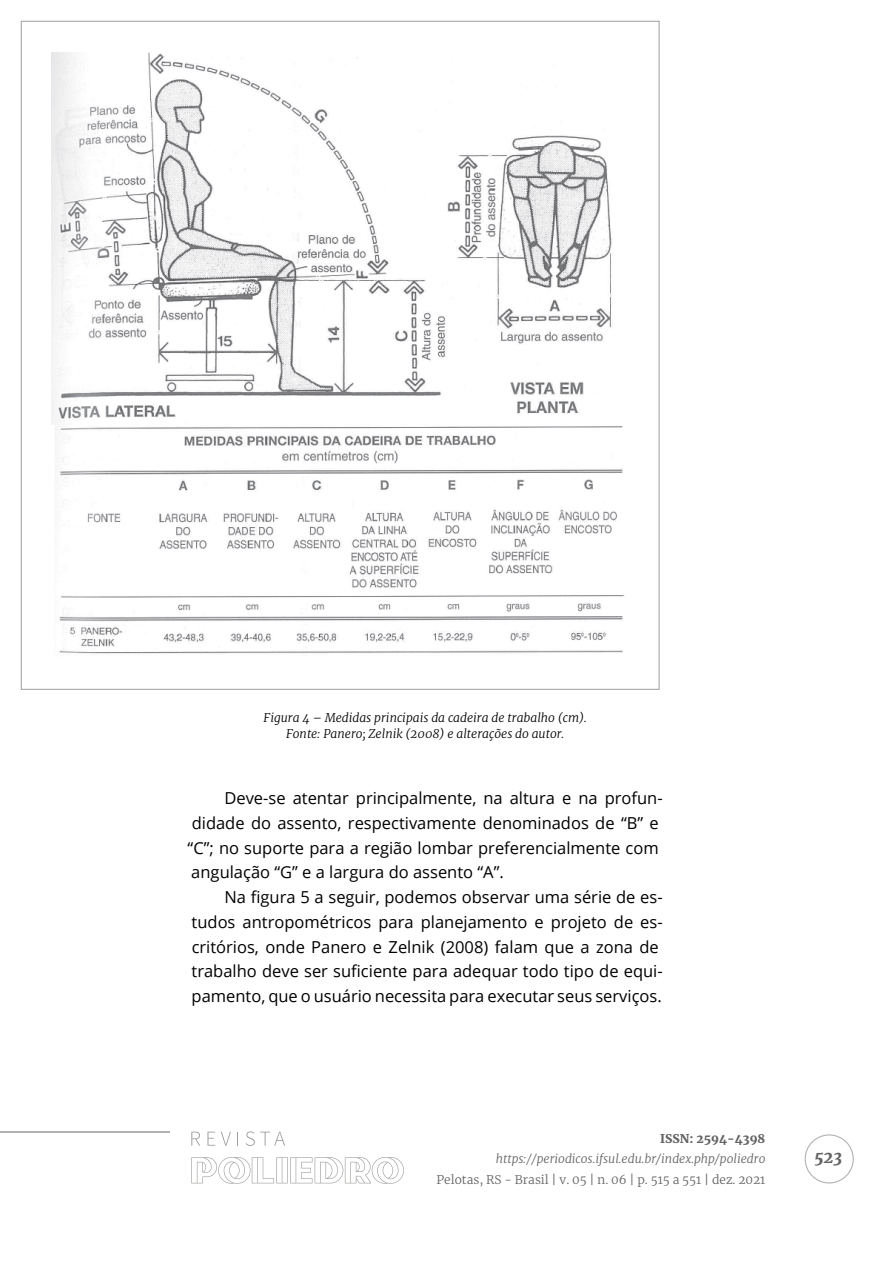
<style>
.page{position:relative;width:893px;height:1263px;background:#fff}
.page>*{position:absolute;margin:0;border:0;box-sizing:border-box;transform-origin:0 0}
.t1{font:16.5px/24.8px "Open Sans";color:#000}
.t2{font:italic 900 16.5px "Merriweather";color:#646363}
.t3{font:italic 300 12px/16.5px "Merriweather";color:#000;text-align:center}
.t4{font:italic 300 12px "Merriweather";color:#646363}
.t5{font:300 12px "Merriweather";color:#646363}
.t6{font:900 12px "Merriweather";color:#646363}
</style>
<div class="page">
<div style="left:805px;top:1134px;width:49px;height:49px;border:1px solid #b3b2b2;border-radius:50%"></div>
<svg style="left:191px;top:1157px;width:213px;height:27px"></svg>
<svg style="left:191px;top:1132px;width:9px;height:14px"></svg>
<svg style="left:207px;top:1132px;width:8px;height:14px"></svg>
<svg style="left:221px;top:1132px;width:10px;height:14px"></svg>
<svg style="left:237px;top:1132px;width:1px;height:14px"></svg>
<svg style="left:246px;top:1131px;width:39px;height:15px"></svg>
<hr style="left:0;top:1131px;width:170px;height:1px;background:#b3b2b2">
<img style="left:51px;top:52px;width:573px;height:602px">
<p class="t3" style="left:264px;top:709px;width:325px">Figura 4 – Medidas principais da cadeira de trabalho (cm).<br>Fonte: Panero; Zelnik (2008) e alterações do autor.</p>
<p class="t1" style="left:188px;top:785px;width:477px;text-indent:37px">Deve-se atentar principalmente, na altura e na profun&shy;didade do assento, respectivamente denominados de “B” e “C”; no suporte para a região lombar preferencialmente com angulação “G” e a largura do assento “A”.</p>
<p class="t1" style="left:192px;top:884px;width:473px;text-indent:33px">Na figura 5 a seguir, podemos observar uma série de es&shy;tudos antropométricos para planejamento e projeto de es&shy;critórios, onde Panero e Zelnik (2008) falam que a zona de trabalho deve ser suficiente para adequar todo tipo de equi&shy;pamento, que o usuário necessita para executar seus serviços.</p>
<p class="t6" style="left:660px;top:1130px;width:107px">ISSN: 2594-4398</p>
<p class="t4" style="left:496px;top:1151px;width:271px">https://periodicos.ifsul.edu.br/index.php/poliedro</p>
<p class="t5" style="left:437px;top:1171px;width:330px">Pelotas, RS - Brasil | v. 05 | n. 06 | p. 515 a 551 | dez. 2021</p>
<p class="t2" style="left:814px;top:1146px;width:30px">523</p>
</div>
